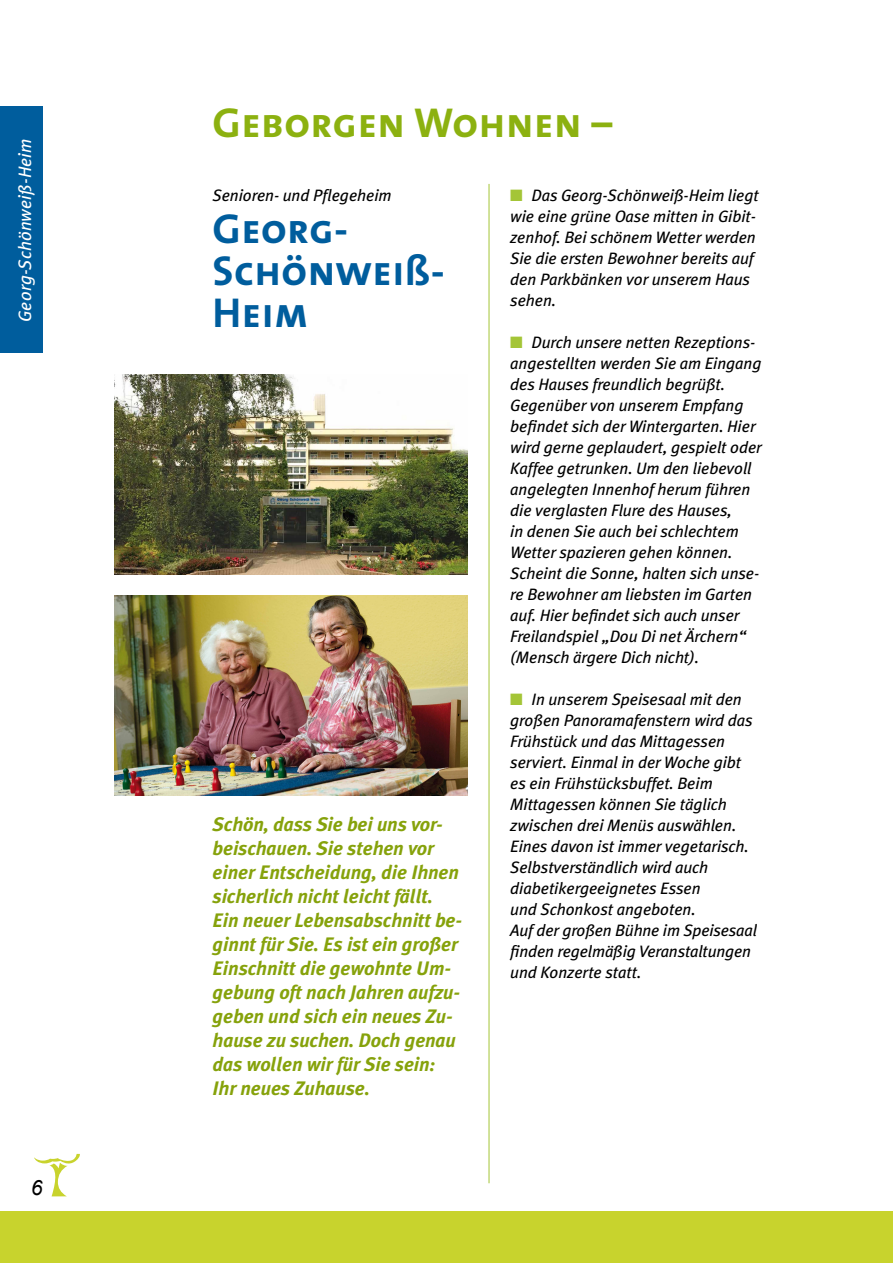
<style>
.page{position:relative;width:893px;height:1263px;background:#fff}
.page>*{position:absolute;margin:0;border:0;box-sizing:border-box;transform-origin:0 0}
.t1{font:42px/42px "The Sans Bold Caps";letter-spacing:.01em;color:#005d9d}
.t2{font:42px "The Sans Bold Caps";letter-spacing:.01em;color:#8cb110}
.t3{font:italic 21px "Arial";color:#000}
.t4{font:italic 700 19.5px/24px "Meta Plus";letter-spacing:-.005em;color:#86a20b}
.t5{font:italic 18px "Meta Plus";letter-spacing:.01em;color:#fff}
.t6{font:italic 16.5px/21px "Meta Plus";letter-spacing:-.005em;color:#000}
.s1{font-family:"The Sans";font-weight:700}
.s2{color:#a4c537}
</style>
<div class="page">
<svg style="left:34px;top:1154px;width:46px;height:42px"></svg>
<div style="left:0;top:1212px;width:893px;height:51px;background:#c8d32d"></div>
<hr style="left:489px;top:184px;width:1px;height:999px;background:#a4c537">
<img style="left:115px;top:374px;width:353px;height:200px">
<img style="left:115px;top:595px;width:353px;height:200px">
<div style="left:0;top:106px;width:43px;height:247px;background:#005d9d"></div>
<p class="t5" style="left:15px;top:322px;width:185px;rotate:-90deg">Georg-Schönweiß-Heim</p>
<p class="t3" style="left:31px;top:1174px;width:13px">6</p>
<h1 class="t2" style="left:213px;top:87px;width:401px">Geborgen Wohnen –</h1>
<p class="t6" style="left:213px;top:185px;width:180px">Senioren- und Pflegeheim</p>
<h1 class="t1" style="left:213px;top:207px;width:234px">Georg-<br>Schönwei<span class="s1">ß</span>-<br>Heim</h1>
<p class="t4" style="left:213px;top:812px;width:251px">Schön, dass Sie bei uns vor&shy;beischauen. Sie stehen vor einer Entscheidung, die Ihnen sicherlich nicht leicht fällt.<br>Ein neuer Lebensabschnitt be&shy;ginnt für Sie. Es ist ein großer<br>Einschnitt die gewohnte Um&shy;gebung oft nach Jahren aufzu&shy;geben und sich ein neues Zu&shy;hause zu suchen. Doch genau das wollen wir für Sie sein:<br>Ihr neues Zuhause.</p>
<p class="t6" style="left:510px;top:185px;width:250px"><span class="s2">■</span> Das Georg-Schönweiß-Heim liegt wie eine grüne Oase mitten in Gibit&shy;zenhof. Bei schönem Wetter werden<br>Sie die ersten Bewohner bereits auf den Parkbänken vor unserem Haus sehen.</p>
<p class="t6" style="left:510px;top:332px;width:253px"><span class="s2">■</span> Durch unsere netten Rezeptions&shy;angestellten werden Sie am Eingang des Hauses freundlich begrüßt.<br>Gegenüber von unserem Empfang befindet sich der Wintergarten. Hier wird gerne geplaudert, gespielt oder Kaffee getrunken. Um den liebevoll angelegten Innenhof herum führen die verglasten Flure des Hauses,<br>in denen Sie auch bei schlechtem Wetter spazieren gehen können.<br>Scheint die Sonne, halten sich unse&shy;re Bewohner am liebsten im Garten auf. Hier befindet sich auch unser Freilandspiel „Dou Di net Ärchern“ (Mensch ärgere Dich nicht).</p>
<p class="t6" style="left:510px;top:689px;width:248px"><span class="s2">■</span> In unserem Speisesaal mit den großen Panoramafenstern wird das<br>Frühstück und das Mittagessen serviert. Einmal in der Woche gibt es ein Frühstücksbuffet. Beim<br>Mittagessen können Sie täglich zwischen drei Menüs auswählen.<br>Eines davon ist immer vegetarisch.<br>Selbstverständlich wird auch diabetikergeeignetes Essen<br>und Schonkost angeboten.<br>Auf der großen Bühne im Speisesaal finden regelmäßig Veranstaltungen und Konzerte statt.</p>
</div>
